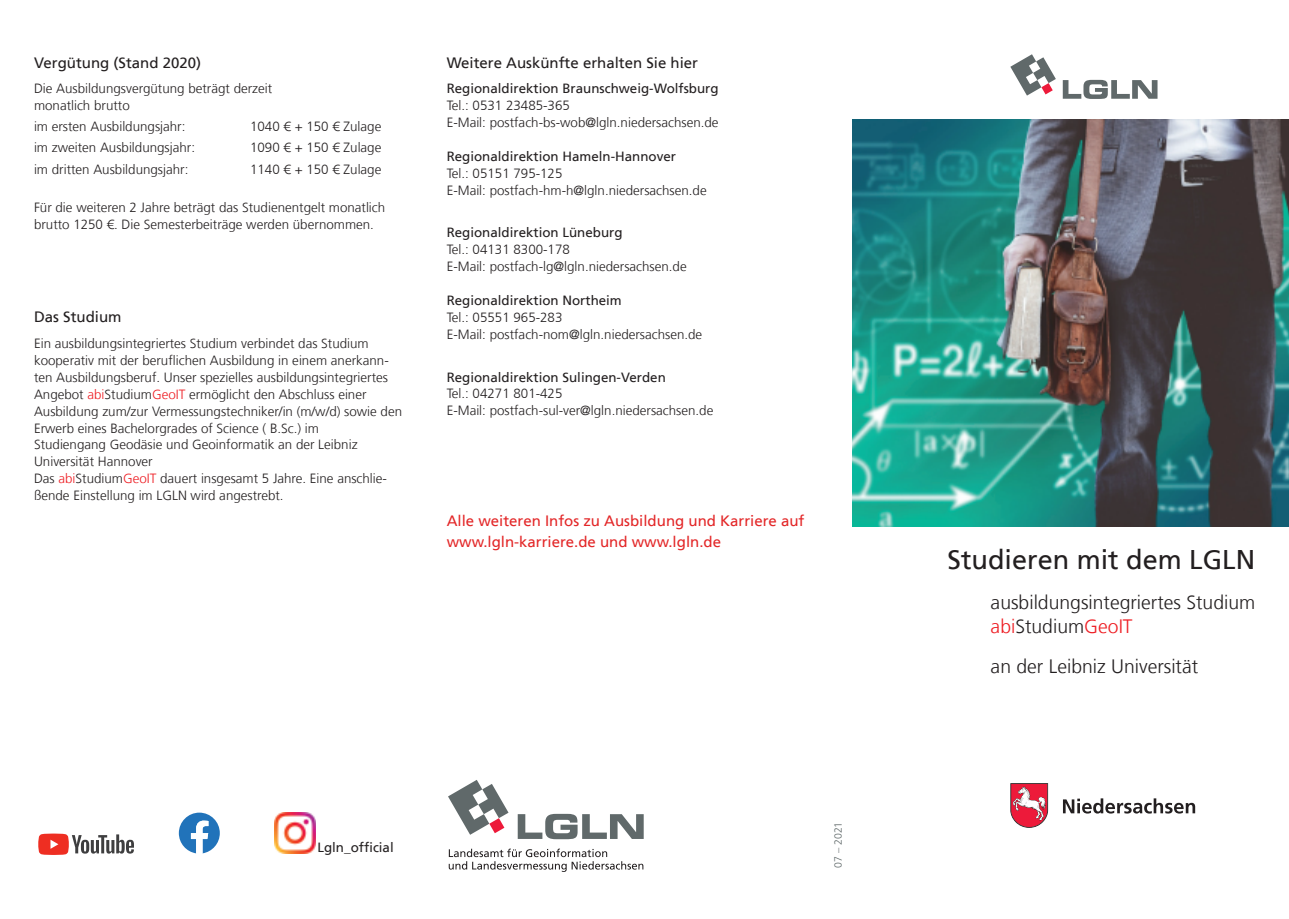
<style>
.page{position:relative;width:1289px;height:919px;background:#fff}
.page>*{position:absolute;margin:0;border:0;box-sizing:border-box;transform-origin:0 0}
.t1{font:27px "NDS Frutiger";color:#231f20}
.t2{font:300 19.35px/23.2px "NDS Frutiger";color:#231f20}
.t3{font:15px/21.1px "NDS Frutiger";color:#e32728}
.t4{font:15px "NDS Frutiger";color:#231f20}
.t5{font:300 13.35px/17px "NDS Frutiger";color:#231f20}
.t6{font:13.35px "NDS Frutiger";color:#231f20}
.t7{font:300 10.5px "NDS Frutiger";color:#60696a}
.s1{color:#ee1d23}
</style>
<div class="page">
<svg style="left:1010px;top:783px;width:38px;height:45px"></svg>
<svg style="left:1063px;top:798px;width:132px;height:15px"></svg>
<svg style="left:1010px;top:54px;width:45px;height:42px"></svg>
<svg style="left:1062px;top:80px;width:95px;height:19px"></svg>
<img style="left:853px;top:119px;width:435px;height:407px">
<svg style="left:38px;top:833px;width:96px;height:21px"></svg>
<svg style="left:179px;top:812px;width:41px;height:41px"></svg>
<img style="left:274px;top:812px;width:41px;height:41px">
<svg style="left:449px;top:848px;width:194px;height:23px"></svg>
<svg style="left:448px;top:780px;width:60px;height:54px"></svg>
<svg style="left:517px;top:813px;width:126px;height:26px"></svg>
<p class="t4" style="left:34px;top:54px;width:168px">Vergütung (Stand 2020)</p>
<p class="t5" style="left:34px;top:80px;width:240px">Die Ausbildungsvergütung beträgt derzeit monatlich brutto</p>
<p class="t5" style="left:34px;top:118px;width:153px">im ersten Ausbildungsjahr:</p>
<p class="t5" style="left:250px;top:118px;width:133px">1040 € + 150 € Zulage</p>
<p class="t5" style="left:34px;top:140px;width:162px">im zweiten Ausbildungsjahr:</p>
<p class="t5" style="left:250px;top:140px;width:133px">1090 € + 150 € Zulage</p>
<p class="t5" style="left:34px;top:161px;width:156px">im dritten Ausbildungsjahr:</p>
<p class="t5" style="left:250px;top:161px;width:133px">1140 € + 150 € Zulage</p>
<p class="t5" style="left:34px;top:199px;width:353px">Für die weiteren 2 Jahre beträgt das Studienentgelt monatlich brutto 1250 €. Die Semesterbeiträge werden übernommen.</p>
<p class="t4" style="left:34px;top:308px;width:89px">Das Studium</p>
<p class="t5" style="left:34px;top:335px;width:369px">Ein ausbildungsintegriertes Studium verbindet das Studium kooperativ mit der beruflichen Ausbildung in einem anerkann&shy;ten Ausbildungsberuf. Unser spezielles ausbildungsintegriertes Angebot <span class="s1">abi</span>Studium<span class="s1">GeoIT</span> ermöglicht den Abschluss einer Ausbildung zum/zur Vermessungstechniker/in (m/w/d) sowie den Erwerb eines Bachelorgrades of Science ( B.Sc.) im<br>Studiengang Geodäsie und Geoinformatik an der Leibniz Universität Hannover<br>Das <span class="s1">abi</span>Studium<span class="s1">GeoIT</span> dauert insgesamt 5 Jahre. Eine anschlie&shy;ßende Einstellung im LGLN wird angestrebt.</p>
<p class="t4" style="left:446px;top:54px;width:253px">Weitere Auskünfte erhalten Sie hier</p>
<p class="t6" style="left:446px;top:81px;width:273px">Regionaldirektion Braunschweig-Wolfsburg</p>
<p class="t5" style="left:446px;top:97px;width:273px">Tel.: 0531 23485-365<br>E-Mail: postfach-bs-wob@lgln.niedersachsen.de</p>
<p class="t6" style="left:446px;top:148px;width:231px">Regionaldirektion Hameln-Hannover</p>
<p class="t5" style="left:446px;top:165px;width:261px">Tel.: 05151 795-125<br>E-Mail: postfach-hm-h@lgln.niedersachsen.de</p>
<p class="t6" style="left:446px;top:225px;width:177px">Regionaldirektion Lüneburg</p>
<p class="t5" style="left:446px;top:241px;width:241px">Tel.: 04131 8300-178<br>E-Mail: postfach-lg@lgln.niedersachsen.de</p>
<p class="t6" style="left:446px;top:292px;width:177px">Regionaldirektion Northeim</p>
<p class="t5" style="left:446px;top:309px;width:257px">Tel.: 05551 965-283<br>E-Mail: postfach-nom@lgln.niedersachsen.de</p>
<p class="t6" style="left:446px;top:369px;width:221px">Regionaldirektion Sulingen-Verden</p>
<p class="t5" style="left:446px;top:385px;width:268px">Tel.: 04271 801-425<br>E-Mail: postfach-sul-ver@lgln.niedersachsen.de</p>
<p class="t3" style="left:446px;top:510px;width:359px">Alle weiteren Infos zu Ausbildung und Karriere auf www.lgln-karriere.de und www.lgln.de</p>
<p class="t6" style="left:317px;top:839px;width:78px">Lgln_official</p>
<p class="t7" style="left:832px;top:867px;width:48px;rotate:-90deg">07 – 2021</p>
<h1 class="t1" style="left:947px;top:544px;width:309px">Studieren mit dem LGLN</h1>
<h2 class="t2" style="left:990px;top:591px;width:266px">ausbildungsintegriertes Studium <span class="s1">abi</span>Studium<span class="s1">GeoIT</span></h2>
<h2 class="t2" style="left:990px;top:654px;width:209px">an der Leibniz Universität</h2>
</div>
